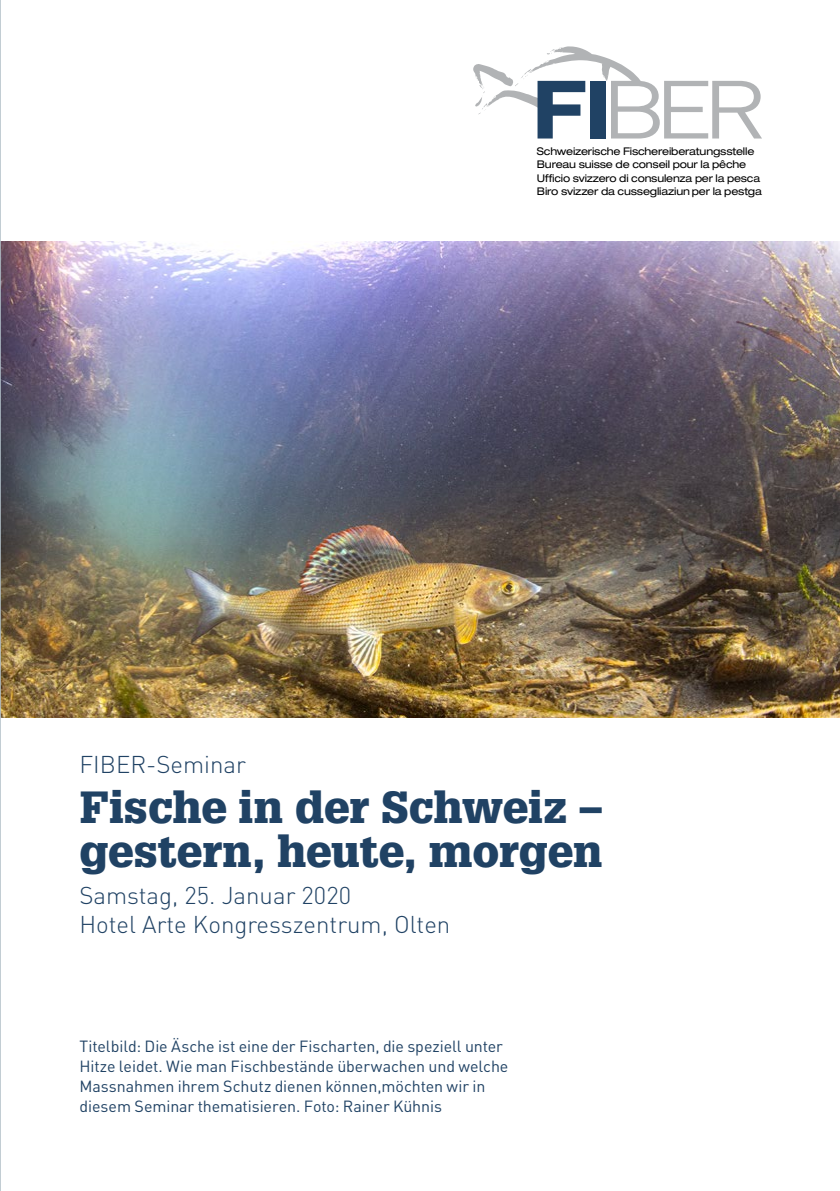
<style>
.page{position:relative;width:840px;height:1191px;background:#fff}
.page>*{position:absolute;margin:0;border:0;box-sizing:border-box;transform-origin:0 0}
.t1{font:900 44px/44.4px "Glypha";letter-spacing:.005em;color:#204264}
.t2{font:300 24px/28.8px "DINOT";color:#204264}
.t3{font:16px/20px "DINOT";letter-spacing:-.005em;color:#204264}
.t4{font:expanded 10.6px "Helvetica Neue LT Pro";letter-spacing:-.02em;color:#000}
</style>
<div class="page">
<svg style="left:473px;top:46px;width:288px;height:92px"></svg>
<div style="left:589px;top:81px;width:16px;height:57px;background:#204264"></div>
<img style="left:1px;top:241px;width:838px;height:476px">
<hr style="left:0;top:0;width:1px;height:1191px;background:#b3c1c9">
<p class="t4" style="left:536px;top:145px;width:219px">Schweizerische Fischereiberatungsstelle</p>
<p class="t4" style="left:536px;top:158px;width:211px">Bureau suisse de conseil pour la pêche</p>
<p class="t4" style="left:536px;top:172px;width:224px">Ufficio svizzero di consulenza per la pesca</p>
<p class="t4" style="left:536px;top:185px;width:226px">Biro svizzer da cussegliaziun per la pestga</p>
<p class="t2" style="left:79px;top:749px;width:168px">FIBER-Seminar</p>
<p class="t1" style="left:79px;top:784px;width:524px">Fische in der Schweiz – gestern, heute, morgen</p>
<p class="t2" style="left:79px;top:880px;width:372px">Samstag, 25. Januar 2020<br>Hotel Arte Kongresszentrum, Olten</p>
<p class="t3" style="left:79px;top:1035px;width:430px">Titelbild: Die Äsche ist eine der Fischarten, die speziell unter Hitze leidet. Wie man Fischbestände überwachen und welche Massnahmen ihrem Schutz dienen können,möchten wir in diesem Seminar thematisieren. Foto: Rainer Kühnis</p>
</div>
